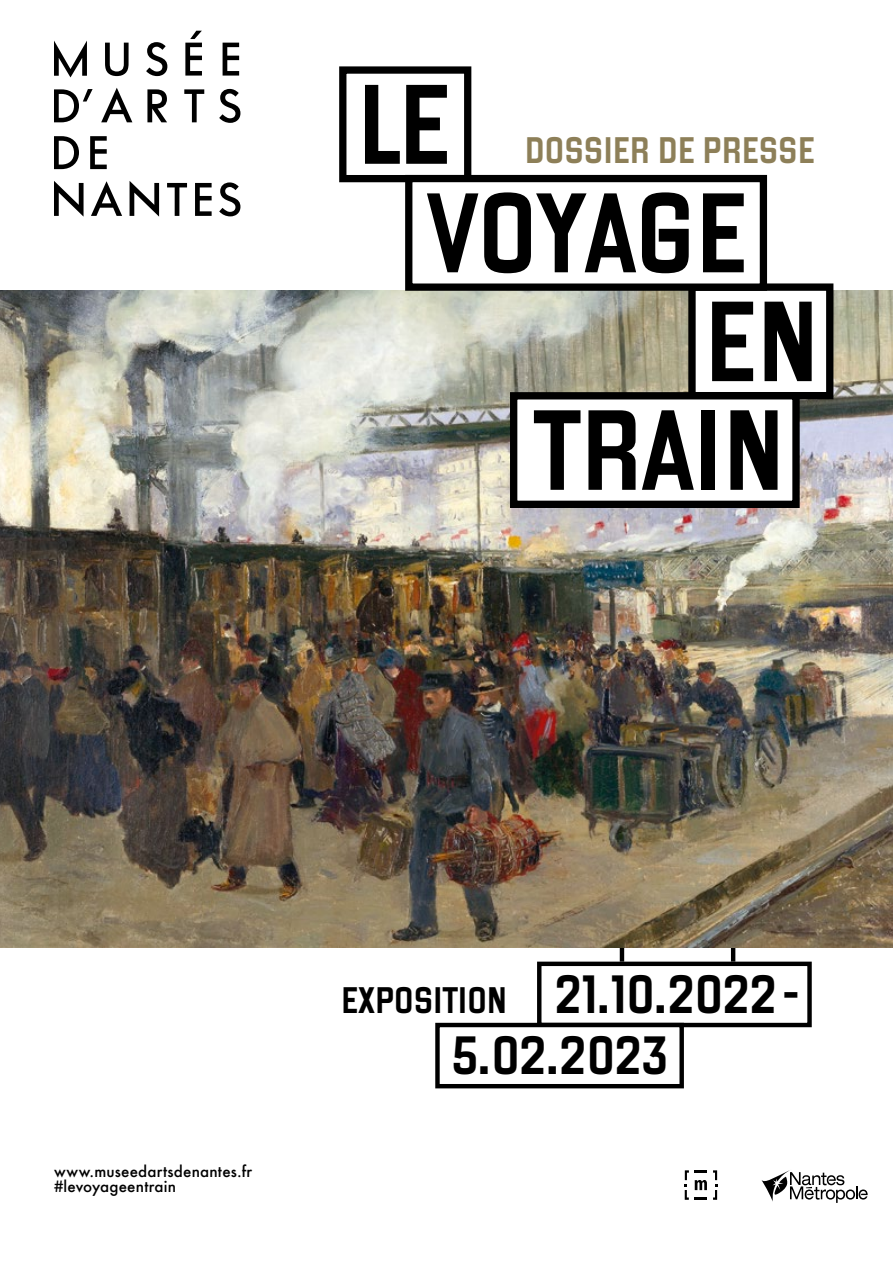
<style>
.page{position:relative;width:893px;height:1263px;background:#fff}
.page>*{position:absolute;margin:0;border:0;box-sizing:border-box;transform-origin:0 0}
.t1{font:99.3px/108.6px "Basalte Fond";color:#000}
.t2{font:98.55px/108.4px "Basalte Fond";color:#000}
.t3{font:46.95px/61.3px "Basalte Fond";color:#000;text-align:center}
.t4{font:32.25px "Basalte Fond";color:#8d7f58}
.t5{font:500 15.15px/15.9px "Futura";letter-spacing:.015em;color:#000}
.s1{font-size:32.25px}
</style>
<div class="page">
<svg style="left:54px;top:41px;width:33px;height:36px"></svg>
<svg style="left:105px;top:43px;width:24px;height:33px"></svg>
<svg style="left:146px;top:42px;width:21px;height:34px"></svg>
<svg style="left:185px;top:31px;width:17px;height:45px"></svg>
<svg style="left:223px;top:43px;width:16px;height:33px"></svg>
<svg style="left:54px;top:89px;width:39px;height:33px"></svg>
<svg style="left:101px;top:88px;width:31px;height:34px"></svg>
<svg style="left:147px;top:89px;width:20px;height:33px"></svg>
<svg style="left:184px;top:89px;width:20px;height:33px"></svg>
<svg style="left:219px;top:89px;width:21px;height:34px"></svg>
<svg style="left:54px;top:136px;width:25px;height:33px"></svg>
<svg style="left:90px;top:136px;width:17px;height:33px"></svg>
<svg style="left:54px;top:181px;width:30px;height:36px"></svg>
<svg style="left:91px;top:181px;width:31px;height:35px"></svg>
<svg style="left:130px;top:181px;width:29px;height:36px"></svg>
<svg style="left:167px;top:183px;width:20px;height:33px"></svg>
<svg style="left:195px;top:183px;width:17px;height:33px"></svg>
<svg style="left:219px;top:182px;width:21px;height:34px"></svg>
<svg style="left:761px;top:1170px;width:107px;height:33px"></svg>
<svg style="left:695px;top:1180px;width:12px;height:10px"></svg>
<svg style="left:695px;top:1197px;width:12px;height:3px"></svg>
<svg style="left:685px;top:1170px;width:4px;height:30px"></svg>
<svg style="left:695px;top:1170px;width:12px;height:3px"></svg>
<svg style="left:713px;top:1170px;width:4px;height:30px"></svg>
<div style="left:537px;top:962px;width:275px;height:65px;border:4px solid #000"></div>
<hr style="left:620px;top:942px;width:4px;height:20px;background:#000">
<hr style="left:731px;top:942px;width:4px;height:20px;background:#000">
<div style="left:435px;top:1023px;width:249px;height:65px;border:4px solid #000"></div>
<img style="left:0;top:291px;width:893px;height:656px">
<div style="left:692px;top:287px;width:138px;height:109px;background:#fff"></div>
<div style="left:688px;top:283px;width:145px;height:116px;border:7px solid #000"></div>
<div style="left:514px;top:396px;width:282px;height:108px;background:#fff"></div>
<div style="left:510px;top:392px;width:290px;height:116px;border:7px solid #000"></div>
<div style="left:339px;top:66px;width:132px;height:116px;border:7px solid #000"></div>
<div style="left:405px;top:175px;width:362px;height:116px;border:7px solid #000"></div>
<h2 class="t2" style="left:427px;top:73px;width:321px;text-indent:-70px">LE<br>VOYAGE</h2>
<h3 class="t4" style="left:525px;top:133px;width:291px">DOSSIER DE PRESSE</h3>
<h1 class="t1" style="left:534px;top:290px;width:287px;text-indent:170px">EN<br>TRAIN</h1>
<p class="t5" style="left:54px;top:1163px;width:200px">www.museedartsdenantes.fr #levoyageentrain</p>
<h3 class="t3" style="left:341px;top:965px;width:459px"><span class="s1">EXPOSITION</span> 21.10.2022-<br>5.02.2023</h3>
</div>
